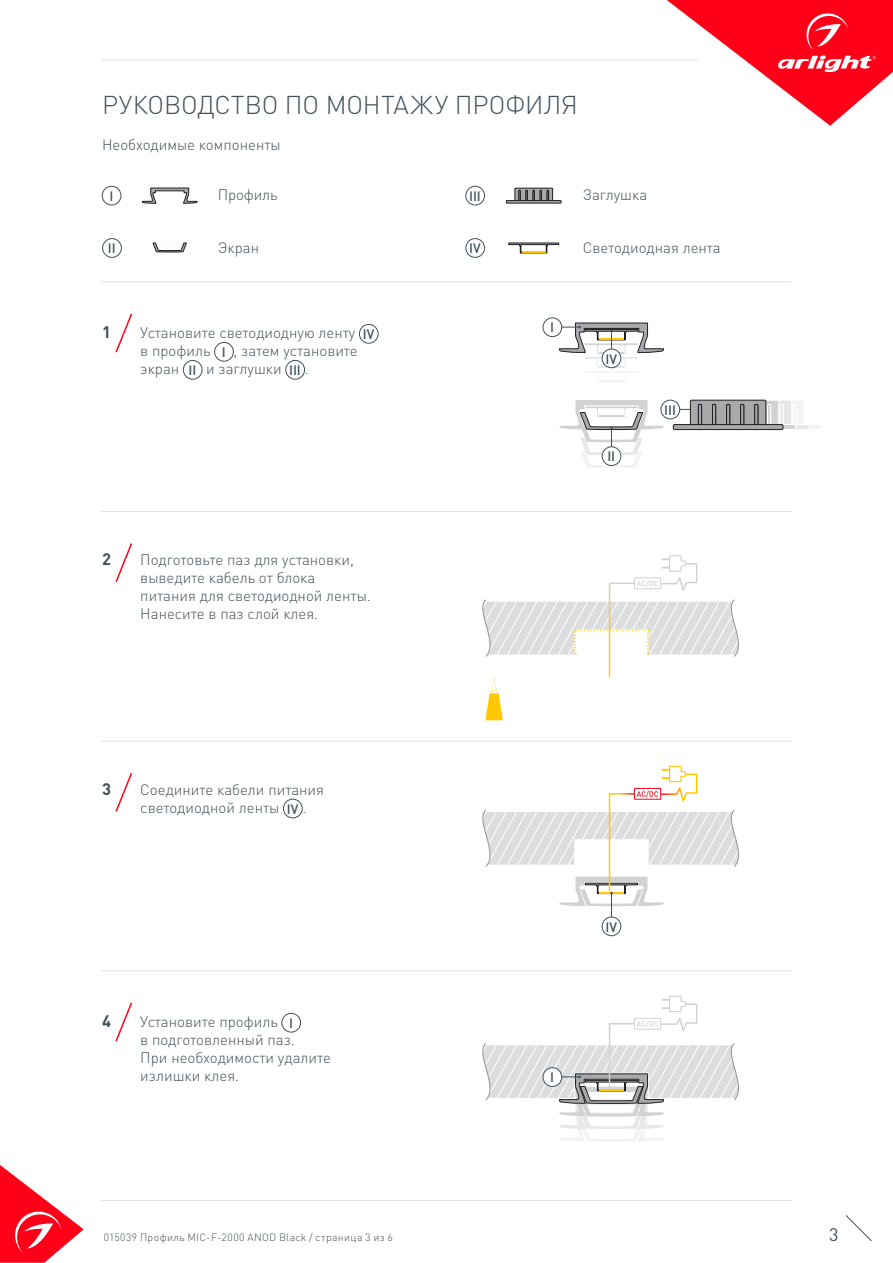
<style>
.page{position:relative;width:893px;height:1263px;background:#fff}
.page>*{position:absolute;margin:0;border:0;box-sizing:border-box;transform-origin:0 0}
.t1{font:300 25.5px "DIN Pro";letter-spacing:-.005em;color:#425159}
.t2{font:18px "DIN Pro";color:#425159}
.t3{font:700 16.5px "DIN Pro";color:#425159}
.t4{font:300 15px/18px "DIN Pro";color:#425159}
.t5{font:500 13.5px "DIN Pro";color:#425159}
.t6{font:300 10.5px "DIN Pro";letter-spacing:.035em;color:#425159}
</style>
<div class="page">
<svg style="left:0;top:1165px;width:84px;height:98px"></svg>
<svg style="left:845px;top:1215px;width:27px;height:26px"></svg>
<svg style="left:667px;top:0;width:226px;height:126px"></svg>
<hr style="left:102px;top:60px;width:595px;height:1px;background:#dcdddf">
<hr style="left:102px;top:281px;width:689px;height:1px;background:#dcdddf">
<hr style="left:102px;top:511px;width:689px;height:1px;background:#dcdddf">
<hr style="left:102px;top:741px;width:689px;height:1px;background:#dcdddf">
<hr style="left:102px;top:970px;width:689px;height:1px;background:#dcdddf">
<hr style="left:102px;top:1200px;width:689px;height:1px;background:#dcdddf">
<svg style="left:508px;top:243px;width:51px;height:10px"></svg>
<hr style="left:522px;top:251px;width:23px;height:2px;background:#ffc800">
<div style="left:102px;top:186px;width:19px;height:19px;border:1px solid #425159;border-radius:50%"></div>
<div style="left:102px;top:238px;width:20px;height:20px;border:1px solid #425159;border-radius:50%"></div>
<div style="left:466px;top:186px;width:19px;height:19px;border:1px solid #425159;border-radius:50%"></div>
<div style="left:466px;top:238px;width:19px;height:20px;border:1px solid #425159;border-radius:50%"></div>
<div style="left:359px;top:324px;width:19px;height:19px;border:1px solid #425159;border-radius:50%"></div>
<div style="left:214px;top:342px;width:20px;height:19px;border:1px solid #425159;border-radius:50%"></div>
<div style="left:183px;top:360px;width:19px;height:19px;border:1px solid #425159;border-radius:50%"></div>
<div style="left:286px;top:360px;width:19px;height:19px;border:1px solid #425159;border-radius:50%"></div>
<div style="left:283px;top:799px;width:19px;height:19px;border:1px solid #425159;border-radius:50%"></div>
<div style="left:282px;top:1013px;width:19px;height:19px;border:1px solid #425159;border-radius:50%"></div>
<svg style="left:115px;top:313px;width:18px;height:40px"></svg>
<svg style="left:115px;top:543px;width:18px;height:39px"></svg>
<svg style="left:115px;top:773px;width:18px;height:39px"></svg>
<svg style="left:115px;top:1002px;width:18px;height:40px"></svg>
<svg style="left:142px;top:188px;width:56px;height:16px"></svg>
<svg style="left:559px;top:400px;width:105px;height:68px"></svg>
<div style="left:543px;top:318px;width:19px;height:19px;border:1px solid #425159;border-radius:50%"></div>
<div style="left:602px;top:917px;width:19px;height:19px;border:1px solid #425159;border-radius:50%"></div>
<svg style="left:559px;top:323px;width:105px;height:59px"></svg>
<svg style="left:153px;top:242px;width:34px;height:11px"></svg>
<div style="left:661px;top:400px;width:19px;height:19px;border:1px solid #425159;border-radius:50%"></div>
<svg style="left:673px;top:400px;width:147px;height:30px"></svg>
<hr style="left:689px;top:424px;width:78px;height:1px;background:#231f20">
<svg style="left:506px;top:188px;width:55px;height:15px"></svg>
<hr style="left:515px;top:200px;width:37px;height:1px;background:#231f20">
<svg style="left:482px;top:555px;width:257px;height:165px"></svg>
<svg style="left:482px;top:765px;width:257px;height:152px"></svg>
<svg style="left:482px;top:995px;width:257px;height:146px"></svg>
<p class="t1" style="left:102px;top:87px;width:477px">РУКОВОДСТВО ПО МОНТАЖУ ПРОФИЛЯ</p>
<p class="t4" style="left:102px;top:134px;width:180px">Необходимые компоненты</p>
<p class="t5" style="left:109px;top:187px;width:5px">I</p>
<p class="t4" style="left:583px;top:185px;width:66px">Заглушка</p>
<p class="t4" style="left:218px;top:185px;width:61px">Профиль</p>
<p class="t4" style="left:218px;top:238px;width:43px">Экран</p>
<p class="t4" style="left:583px;top:238px;width:140px">Cветодиодная лента</p>
<p class="t5" style="left:469px;top:187px;width:13px">III</p>
<p class="t5" style="left:108px;top:239px;width:9px">II</p>
<p class="t5" style="left:469px;top:239px;width:13px">IV</p>
<p class="t3" style="left:102px;top:321px;width:10px">1</p>
<p class="t4" style="left:140px;top:323px;width:217px">Установите светодиодную ленту</p>
<p class="t5" style="left:363px;top:325px;width:13px">IV</p>
<p class="t4" style="left:140px;top:341px;width:72px">в профиль</p>
<p class="t5" style="left:222px;top:343px;width:5px">I</p>
<p class="t4" style="left:234px;top:341px;width:126px">, затем установите</p>
<p class="t4" style="left:140px;top:359px;width:41px">экран</p>
<p class="t5" style="left:189px;top:361px;width:9px">II</p>
<p class="t4" style="left:206px;top:359px;width:77px">и заглушки</p>
<p class="t5" style="left:289px;top:361px;width:13px">III</p>
<p class="t4" style="left:305px;top:359px;width:5px">.</p>
<p class="t3" style="left:102px;top:548px;width:10px">2</p>
<p class="t4" style="left:140px;top:550px;width:232px">Подготовьте паз для установки, выведите кабель от блока питания для светодиодной ленты.<br>Нанесите в паз слой клея.</p>
<p class="t3" style="left:102px;top:778px;width:10px">3</p>
<p class="t4" style="left:140px;top:780px;width:185px">Соедините кабели питания светодиодной ленты</p>
<p class="t5" style="left:287px;top:800px;width:13px">IV</p>
<p class="t4" style="left:302px;top:798px;width:5px">.</p>
<p class="t3" style="left:102px;top:1010px;width:10px">4</p>
<p class="t4" style="left:140px;top:1012px;width:139px">Установите профиль</p>
<p class="t5" style="left:289px;top:1014px;width:5px">I</p>
<p class="t4" style="left:140px;top:1030px;width:192px">в подготовленный паз.<br>При необходимости удалите излишки клея.</p>
<p class="t5" style="left:550px;top:318px;width:5px">I</p>
<p class="t5" style="left:605px;top:349px;width:13px">IV</p>
<p class="t5" style="left:607px;top:447px;width:9px">II</p>
<p class="t5" style="left:664px;top:401px;width:13px">III</p>
<p class="t5" style="left:605px;top:917px;width:13px">IV</p>
<p class="t5" style="left:550px;top:1068px;width:5px">I</p>
<p class="t6" style="left:104px;top:1230px;width:291px">015039 Профиль MIC-F-2000 ANOD Black / страница 3 из 6</p>
<p class="t2" style="left:829px;top:1222px;width:11px">3</p>
</div>
